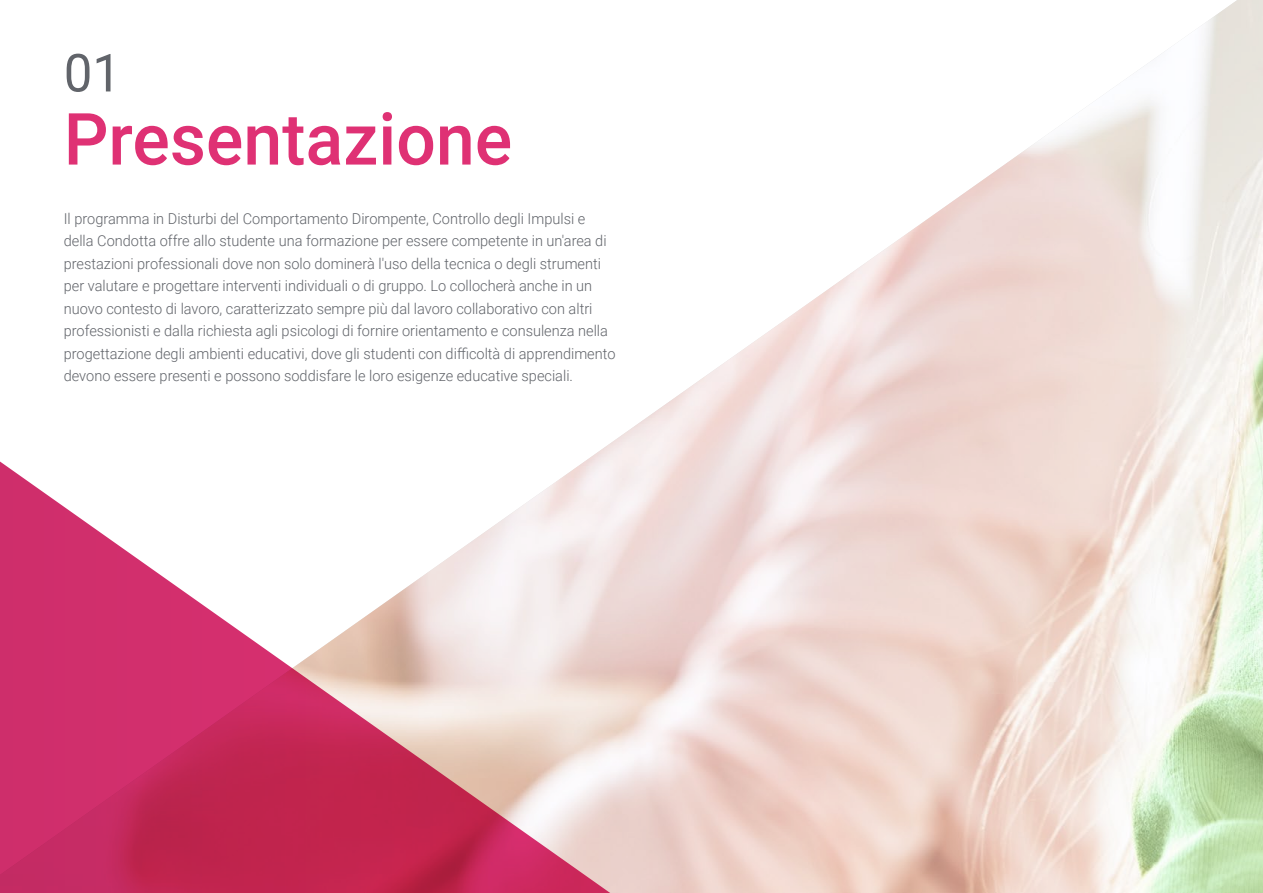
<style>
.page{position:relative;width:1263px;height:893px;background:#fff}
.page>*{position:absolute;margin:0;border:0;box-sizing:border-box;transform-origin:0 0}
.t1{font:500 72px "Roboto";color:#df3174}
.t2{font:52.5px "Roboto";color:#61646a}
.t3{font:300 15px/22.5px "Roboto";color:#61646a}
</style>
<div class="page">
<img style="left:607px;top:0;width:656px;height:893px">
<svg style="left:0;top:446px;width:640px;height:447px"></svg>
<h2 class="t2" style="left:64px;top:36px;width:59px">01</h2>
<h1 class="t1" style="left:64px;top:89px;width:450px">Presentazione</h1>
<p class="t3" style="left:64px;top:207px;width:553px">Il programma in Disturbi del Comportamento Dirompente, Controllo degli Impulsi e della Condotta offre allo studente una formazione per essere competente in un'area di prestazioni professionali dove non solo dominerà l'uso della tecnica o degli strumenti per valutare e progettare interventi individuali o di gruppo. Lo collocherà anche in un nuovo contesto di lavoro, caratterizzato sempre più dal lavoro collaborativo con altri professionisti e dalla richiesta agli psicologi di fornire orientamento e consulenza nella progettazione degli ambienti educativi, dove gli studenti con difficoltà di apprendimento devono essere presenti e possono soddisfare le loro esigenze educative speciali.</p>
</div>
